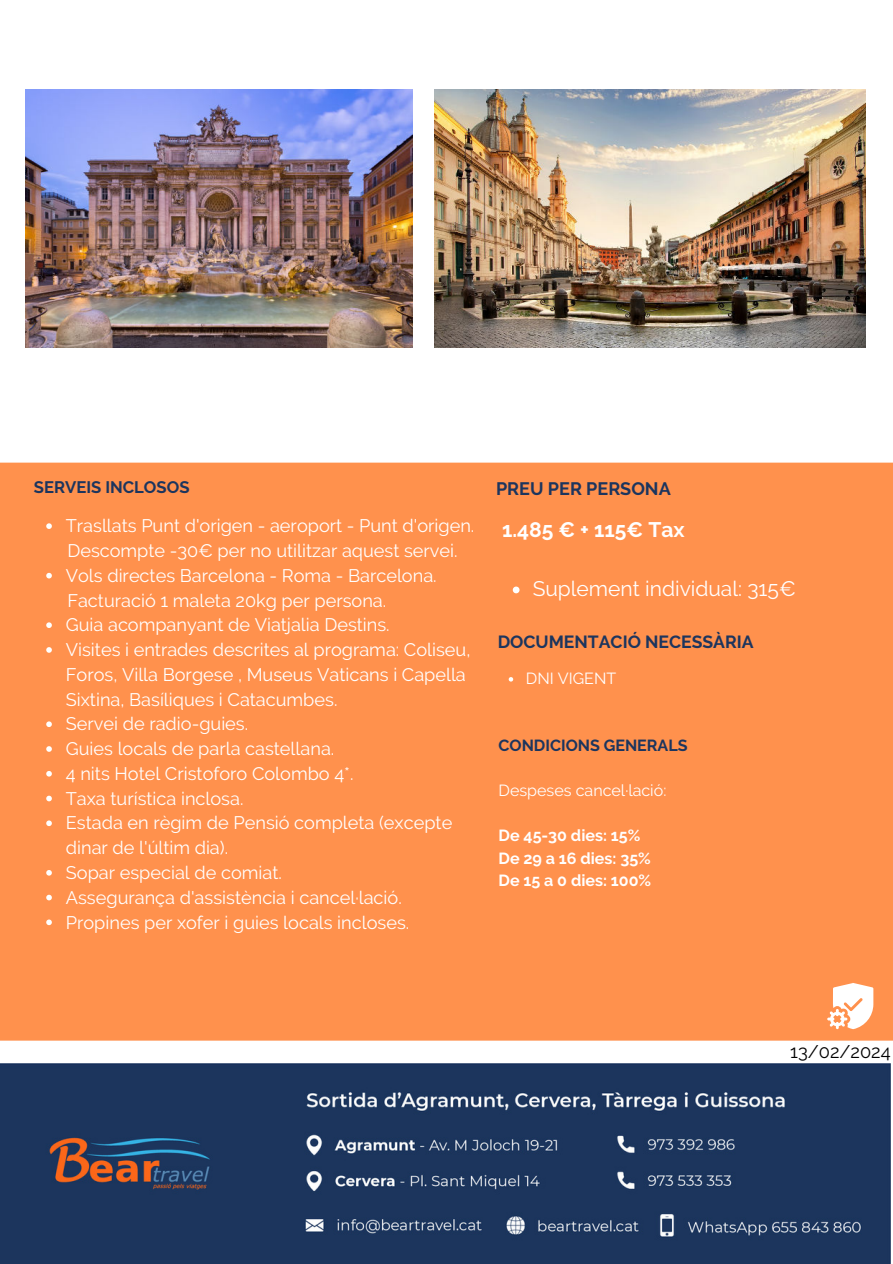
<style>
.page{position:relative;width:893px;height:1264px;background:#fff}
.page>*{position:absolute;margin:0;border:0;box-sizing:border-box;transform-origin:0 0}
.t1{font:21px "Raleway";color:#fff}
.t2{font:700 21px "Raleway";color:#fff}
.t3{font:18.3px "Raleway";color:#000}
.t4{font:18.15px/24.8px "Raleway";color:#fff}
.t5{font:700 18px "Raleway";color:#1c355e}
.t6{font:700 17.55px "Raleway";color:#1c355e}
.t7{font:700 16.65px "Raleway";color:#1c355e}
.t8{font:700 16.05px/22.5px "Raleway";color:#fff}
.t9{font:16.05px "Raleway";color:#fff}
.t10{font:700 16.05px "Raleway";color:#1c355e}
</style>
<div class="page">
<div style="left:0;top:462px;width:892px;height:578px;background:#ff914d"></div>
<svg style="left:827px;top:983px;width:46px;height:46px"></svg>
<img style="left:434px;top:89px;width:431px;height:258px">
<img style="left:25px;top:89px;width:387px;height:258px">
<img style="left:0;top:1063px;width:890px;height:200px">
<svg style="left:46px;top:523px;width:6px;height:6px"></svg>
<svg style="left:46px;top:573px;width:6px;height:5px"></svg>
<svg style="left:46px;top:622px;width:6px;height:6px"></svg>
<svg style="left:46px;top:647px;width:6px;height:5px"></svg>
<svg style="left:46px;top:721px;width:6px;height:6px"></svg>
<svg style="left:46px;top:746px;width:6px;height:5px"></svg>
<svg style="left:46px;top:771px;width:6px;height:5px"></svg>
<svg style="left:46px;top:795px;width:6px;height:6px"></svg>
<svg style="left:46px;top:820px;width:6px;height:6px"></svg>
<svg style="left:46px;top:870px;width:6px;height:5px"></svg>
<svg style="left:46px;top:894px;width:6px;height:6px"></svg>
<svg style="left:46px;top:919px;width:6px;height:6px"></svg>
<svg style="left:512px;top:586px;width:7px;height:7px"></svg>
<svg style="left:508px;top:677px;width:5px;height:4px"></svg>
<p class="t7" style="left:34px;top:477px;width:157px">SERVEIS INCLOSOS</p>
<p class="t4" style="left:66px;top:513px;width:410px">Trasllats Punt d'origen - aeroport - Punt d'origen.<br>Descompte -30€ per no utilitzar aquest servei.<br>Vols directes Barcelona - Roma - Barcelona.<br>Facturació 1 maleta 20kg per persona.<br>Guia acompanyant de Viatjalia Destins.<br>Visites i entrades descrites al programa: Coliseu, Foros, Villa Borgese , Museus Vaticans i Capella Sixtina, Basíliques i Catacumbes.<br>Servei de radio-guies.<br>Guies locals de parla castellana.<br>4 nits Hotel Cristoforo Colombo 4*.<br>Taxa turística inclosa.<br>Estada en règim de Pensió completa (excepte dinar de l'últim dia).<br>Sopar especial de comiat.<br>Assegurança d'assistència i cancel·lació.<br>Propines per xofer i guies locals incloses.</p>
<p class="t5" style="left:496px;top:478px;width:176px">PREU PER PERSONA</p>
<p class="t2" style="left:502px;top:517px;width:184px">1.485 € + 115€ Tax</p>
<p class="t1" style="left:532px;top:576px;width:265px">Suplement individual: 315€</p>
<p class="t6" style="left:497px;top:631px;width:257px">DOCUMENTACIÓ NECESSÀRIA</p>
<p class="t9" style="left:526px;top:669px;width:92px">DNI VIGENT</p>
<p class="t10" style="left:498px;top:736px;width:190px">CONDICIONS GENERALS</p>
<p class="t9" style="left:498px;top:781px;width:169px">Despeses cancel·lació:</p>
<p class="t8" style="left:498px;top:824px;width:154px">De 45-30 dies: 15%<br>De 29 a 16 dies: 35%<br>De 15 a 0 dies: 100%</p>
<p class="t3" style="left:790px;top:1040px;width:102px">13/02/2024</p>
</div>
